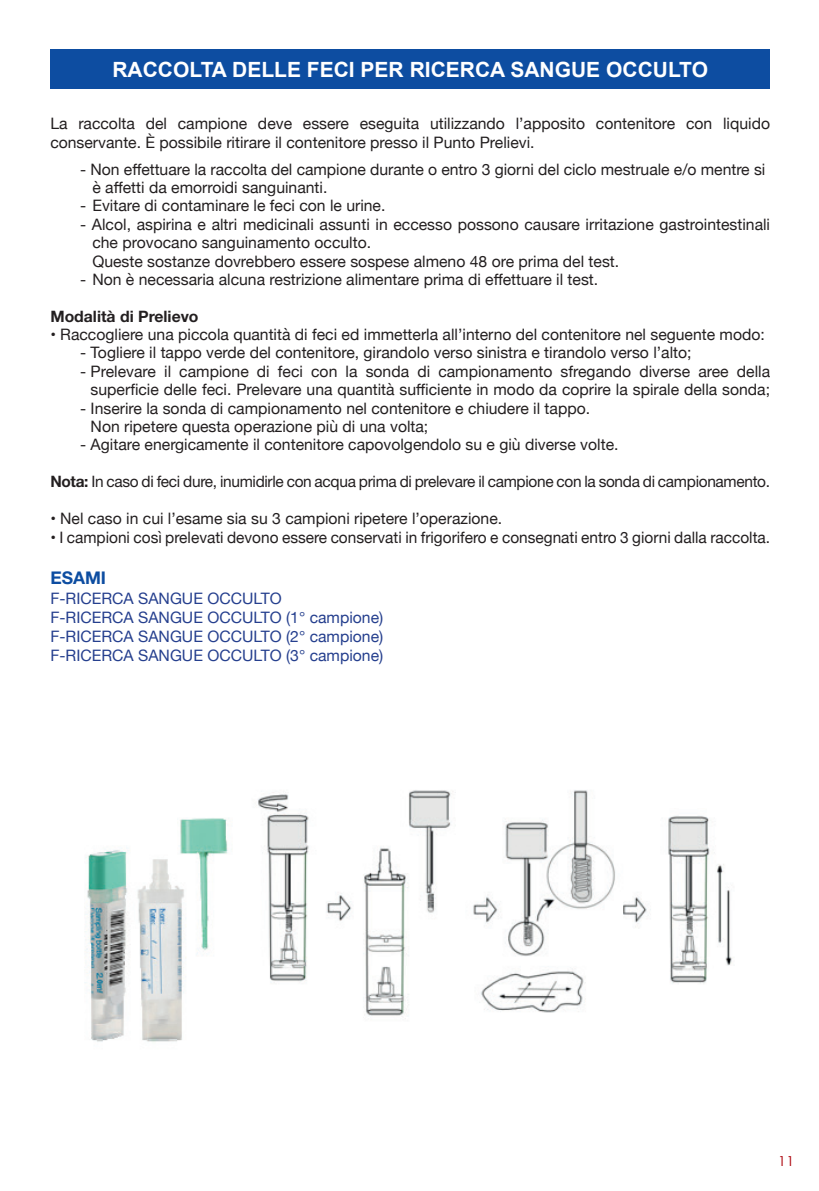
<style>
.page{position:relative;width:819px;height:1191px;background:#fff}
.page>*{position:absolute;margin:0;border:0;box-sizing:border-box;transform-origin:0 0}
.t1{font:700 21px "Arial";color:#fff}
.t2{font:700 17.5px "Helvetica Neue";color:#0d4da1}
.t3{font:15.75px/18.4px "Helvetica Neue";color:#231f20}
.t4{font:15.75px "Helvetica Neue";color:#253f8e}
.t5{font:15.75px "Helvetica Neue";letter-spacing:-.02em;color:#231f20}
.t6{font:700 15.75px "Helvetica Neue";color:#231f20}
.t7{font:13.12px "Futura ICG";color:#b00d15}
.s1{font-weight:700}
</style>
<div class="page">
<div style="left:50px;top:50px;width:720px;height:39px;background:#0d4da1"></div>
<img style="left:84px;top:790px;width:648px;height:252px">
<p class="t1" style="left:112px;top:56px;width:597px">RACCOLTA DELLE FECI PER RICERCA SANGUE OCCULTO</p>
<p class="t3" style="left:50px;top:115px;width:721px">La raccolta del campione deve essere eseguita utilizzando l’apposito contenitore con liquido conservante. È possibile ritirare il contenitore presso il Punto Prelievi.</p>
<p class="t3" style="left:92px;top:161px;width:674px;text-indent:-12px">- Non effettuare la raccolta del campione durante o entro 3 giorni del ciclo mestruale e/o mentre si è affetti da emorroidi sanguinanti.</p>
<p class="t3" style="left:80px;top:197px;width:307px">- Evitare di contaminare le feci con le urine.</p>
<p class="t3" style="left:80px;top:216px;width:691px">- Alcol, aspirina e altri medicinali assunti in eccesso possono causare irritazione gastrointestinali</p>
<p class="t3" style="left:92px;top:234px;width:280px">che provocano sanguinamento occulto.</p>
<p class="t3" style="left:92px;top:253px;width:528px">Queste sostanze dovrebbero essere sospese almeno 48 ore prima del test.</p>
<p class="t3" style="left:80px;top:271px;width:519px">- Non è necessaria alcuna restrizione alimentare prima di effettuare il test.</p>
<p class="t6" style="left:50px;top:306px;width:150px">Modalità di Prelievo</p>
<p class="t3" style="left:50px;top:326px;width:716px">• Raccogliere una piccola quantità di feci ed immetterla all’interno del contenitore nel seguente modo:</p>
<p class="t3" style="left:80px;top:344px;width:613px">- Togliere il tappo verde del contenitore, girandolo verso sinistra e tirandolo verso l’alto;</p>
<p class="t3" style="left:80px;top:363px;width:691px">- Prelevare il campione di feci con la sonda di campionamento sfregando diverse aree della</p>
<p class="t3" style="left:91px;top:381px;width:681px">superficie delle feci. Prelevare una quantità sufficiente in modo da coprire la spirale della sonda;</p>
<p class="t3" style="left:80px;top:400px;width:511px">- Inserire la sonda di campionamento nel contenitore e chiudere il tappo.</p>
<p class="t3" style="left:91px;top:418px;width:339px">Non ripetere questa operazione più di una volta;</p>
<p class="t3" style="left:80px;top:436px;width:540px">- Agitare energicamente il contenitore capovolgendolo su e giù diverse volte.</p>
<p class="t5" style="left:50px;top:472px;width:721px"><span class="s1">Nota:</span> In caso di feci dure, inumidirle con acqua prima di prelevare il campione con la sonda di campionamento.</p>
<p class="t3" style="left:50px;top:510px;width:453px">• Nel caso in cui l’esame sia su 3 campioni ripetere l’operazione.</p>
<p class="t3" style="left:50px;top:529px;width:721px">• I campioni così prelevati devono essere conservati in frigorifero e consegnati entro 3 giorni dalla raccolta.</p>
<p class="t2" style="left:50px;top:567px;width:57px">ESAMI</p>
<p class="t4" style="left:50px;top:586px;width:233px">F-RICERCA SANGUE OCCULTO</p>
<p class="t4" style="left:50px;top:606px;width:334px">F-RICERCA SANGUE OCCULTO (1° campione)</p>
<p class="t4" style="left:50px;top:625px;width:334px">F-RICERCA SANGUE OCCULTO (2° campione)</p>
<p class="t4" style="left:50px;top:644px;width:334px">F-RICERCA SANGUE OCCULTO (3° campione)</p>
<p class="t7" style="left:777px;top:1152px;width:19px">11</p>
</div>
